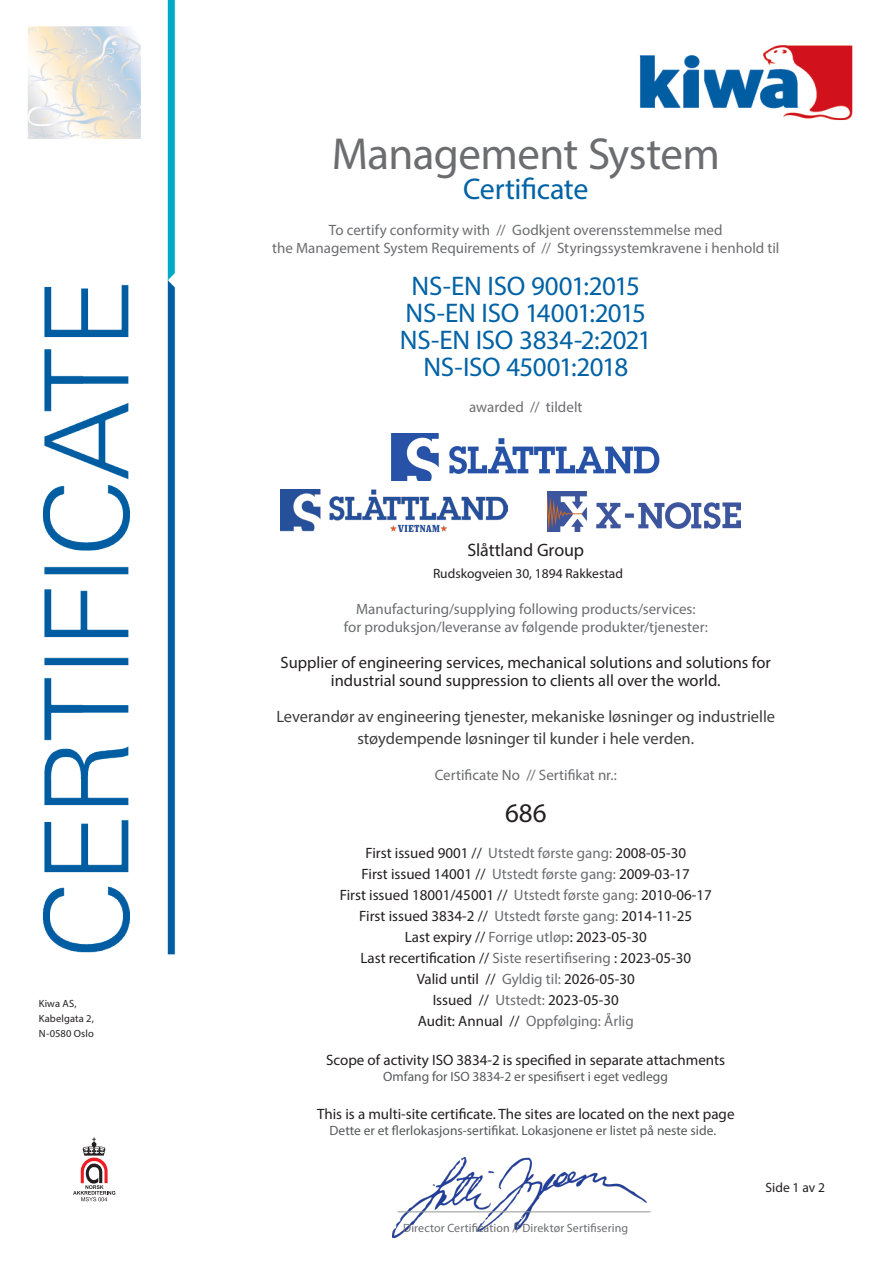
<style>
.page{position:relative;width:893px;height:1263px;background:#fff}
.page>*{position:absolute;margin:0;border:0;box-sizing:border-box;transform-origin:0 0}
.certificate_title{font:45px "Myriad Pro";letter-spacing:-.015em;color:#6c6d70}
.certificate{font:30px "Myriad Pro";letter-spacing:-.01em;color:#0062a5}
.certificate-2{font:27px "Myriad Pro";letter-spacing:-.015em;color:#0062a5}
.t1{font:27px "Myriad Pro";color:#231f20}
.explanation_text{font:18px "Myriad Pro";letter-spacing:-.01em;color:#231f20}
.t2{font:16.5px "Myriad Pro";color:#231f20}
.t3{font:16.5px "Myriad Pro";color:#3e3e3f}
.t4{font:15px "Myriad Pro";color:#231f20}
.explanation_text-2{font:15px "Myriad Pro";color:#6c6d70}
.t5{font:13.5px "Myriad Pro";color:#57585a}
.t6{font:13.5px "Myriad Pro";color:#231f20}
.t7{font:12px "Myriad Pro";letter-spacing:.01em;color:#6c6d70}
.t8{font:10.5px/15px "Myriad Pro";letter-spacing:.015em;color:#231f20}
.s1{color:#6c6d70}
.s2{color:#231f20}
</style>
<div class="page">
<img style="left:28px;top:0;width:825px;height:1238px">
<img style="left:392px;top:1157px;width:254px;height:80px">
<hr style="left:397px;top:1211px;width:253px;height:1px;background:#939598">
<img style="left:391px;top:433px;width:270px;height:48px">
<img style="left:281px;top:490px;width:226px;height:41px">
<img style="left:547px;top:491px;width:193px;height:40px">
<p class="t8" style="left:39px;top:995px;width:57px">Kiwa AS,<br>Kabelgata 2,<br>N-0580 Oslo</p>
<p class="certificate_title" style="left:332px;top:127px;width:390px">Management System</p>
<p class="certificate" style="left:463px;top:171px;width:127px">Certificate</p>
<p class="explanation_text-2" style="left:329px;top:221px;width:395px">To certify conformity with // Godkjent overensstemmelse med</p>
<p class="explanation_text-2" style="left:272px;top:239px;width:509px">the Management System Requirements of // Styringssystemkravene i henhold til</p>
<p class="certificate-2" style="left:412px;top:270px;width:230px">NS-EN ISO 9001:2015</p>
<p class="certificate-2" style="left:406px;top:297px;width:242px">NS-EN ISO 14001:2015</p>
<p class="certificate-2" style="left:400px;top:324px;width:253px">NS-EN ISO 3834-2:2021</p>
<p class="certificate-2" style="left:423px;top:351px;width:206px">NS-ISO 45001:2018</p>
<p class="explanation_text-2" style="left:469px;top:398px;width:115px">awarded // tildelt</p>
<p class="explanation_text" style="left:467px;top:539px;width:118px">Slåttland Group</p>
<p class="t6" style="left:433px;top:565px;width:191px">Rudskogveien 30, 1894 Rakkestad</p>
<p class="explanation_text-2" style="left:356px;top:600px;width:341px">Manufacturing/supplying following products/services:</p>
<p class="explanation_text-2" style="left:344px;top:618px;width:366px">for produksjon/leveranse av følgende produkter/tjenester:</p>
<p class="t2" style="left:281px;top:652px;width:492px">Supplier of engineering services, mechanical solutions and solutions for</p>
<p class="t2" style="left:331px;top:670px;width:391px">industrial sound suppression to clients all over the world.</p>
<p class="t3" style="left:276px;top:706px;width:500px">Leverandør av engineering tjenester, mekaniske løsninger og industrielle</p>
<p class="t3" style="left:357px;top:728px;width:338px">støydempende løsninger til kunder i hele verden.</p>
<p class="explanation_text-2" style="left:435px;top:765px;width:184px">Certificate No // Sertifikat nr.:</p>
<p class="t1" style="left:505px;top:796px;width:43px">686</p>
<p class="t4" style="left:365px;top:843px;width:322px">First issued 9001 // <span class="s1">Utstedt første gang:</span> 2008-05-30</p>
<p class="t4" style="left:362px;top:864px;width:330px">First issued 14001 // <span class="s1">Utstedt første gang:</span> 2009-03-17</p>
<p class="t4" style="left:340px;top:885px;width:374px">First issued 18001/45001 // <span class="s1">Utstedt første gang:</span> 2010-06-17</p>
<p class="t4" style="left:359px;top:906px;width:335px">First issued 3834-2 // <span class="s1">Utstedt første gang:</span> 2014-11-25</p>
<p class="t4" style="left:405px;top:927px;width:244px">Last expiry // <span class="s1">Forrige utløp</span>: 2023-05-30</p>
<p class="t4" style="left:360px;top:948px;width:332px">Last recertification // <span class="s1">Siste resertifisering</span> : 2023-05-30</p>
<p class="t4" style="left:417px;top:969px;width:220px">Valid until // <span class="s1">Gyldig til:</span> 2026-05-30</p>
<p class="t4" style="left:433px;top:990px;width:188px">Issued // <span class="s1">Utstedt:</span> 2023-05-30</p>
<p class="explanation_text-2" style="left:418px;top:1011px;width:218px"><span class="s2">Audit: Annual //</span> Oppfølging: Årlig</p>
<p class="t4" style="left:326px;top:1050px;width:401px">Scope of activity ISO 3834-2 is specified in separate attachments</p>
<p class="t5" style="left:383px;top:1068px;width:286px">Omfang for ISO 3834-2 er spesifisert i eget vedlegg</p>
<p class="t4" style="left:317px;top:1104px;width:419px">This is a multi-site certificate. The sites are located on the next page</p>
<p class="t5" style="left:330px;top:1122px;width:388px">Dette er et flerlokasjons-sertifikat. Lokasjonene er listet på neste side.</p>
<p class="t7" style="left:403px;top:1221px;width:226px">Director Certification // Direktør Sertifisering</p>
<p class="t6" style="left:766px;top:1179px;width:61px">Side 1 av 2</p>
</div>
